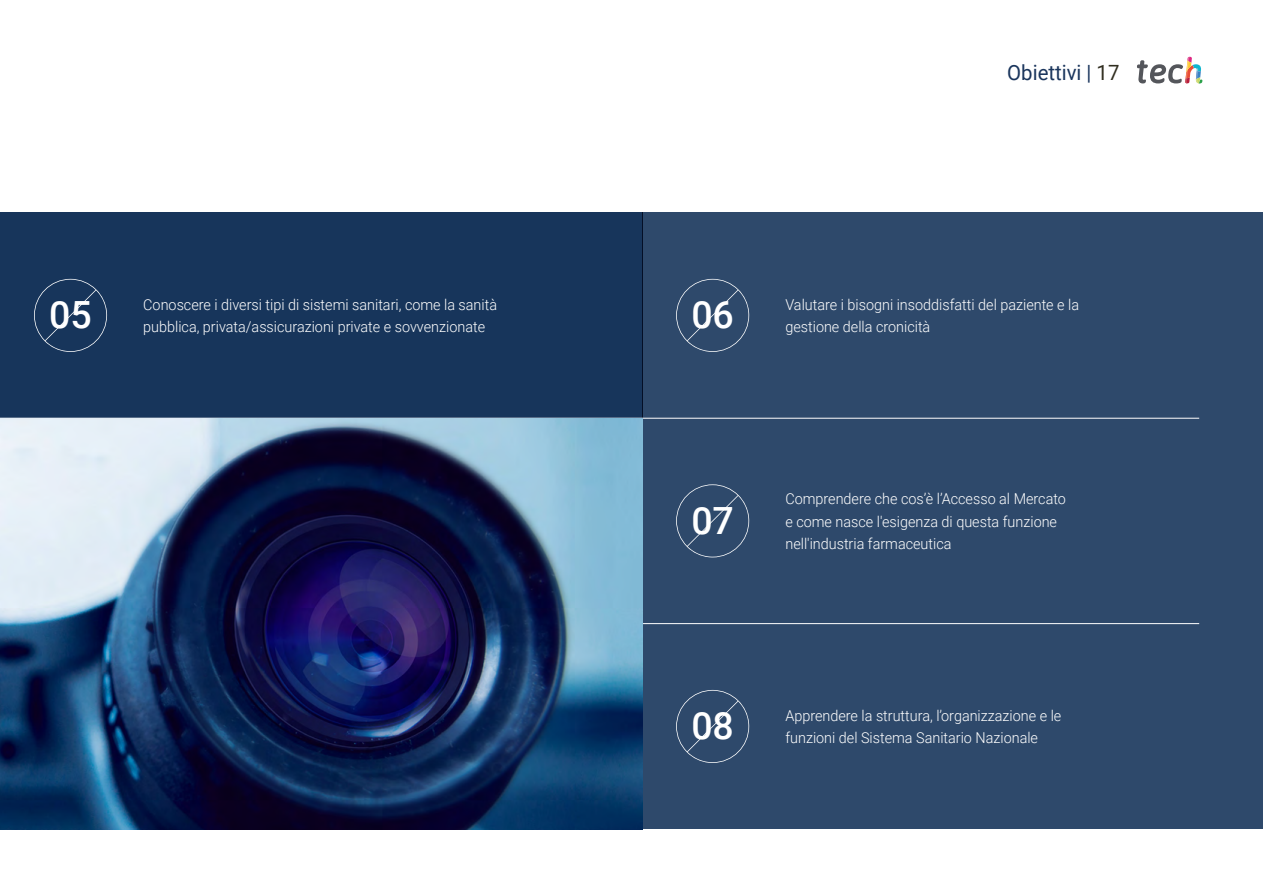
<style>
.page{position:relative;width:1263px;height:893px;background:#fff}
.page>*{position:absolute;margin:0;border:0;box-sizing:border-box;transform-origin:0 0}
.t1{font:500 37.5px "Roboto";color:#fff}
.t2{font:21px "Roboto";color:#1a355c}
.t3{font:300 15px/22.5px "Roboto";color:#fff;scale:.96 1}
.s1{color:#312e20}
</style>
<div class="page">
<svg style="left:1137px;top:57px;width:65px;height:27px"></svg>
<div style="left:0;top:213px;width:642px;height:616px;background:#17355b"></div>
<div style="left:642px;top:213px;width:621px;height:616px;background:#2e496b"></div>
<svg style="left:676px;top:279px;width:73px;height:73px"></svg>
<svg style="left:676px;top:484px;width:73px;height:73px"></svg>
<svg style="left:34px;top:279px;width:73px;height:73px"></svg>
<svg style="left:676px;top:690px;width:73px;height:73px"></svg>
<hr style="left:0;top:418px;width:1199px;height:1px;background:#fff">
<hr style="left:0;top:623px;width:1199px;height:1px;background:#fff">
<img style="left:0;top:418px;width:642px;height:411px">
<h2 class="t2" style="left:1007px;top:57px;width:114px">Obiettivi | <span class="s1">17</span></h2>
<h1 class="t1" style="left:49px;top:288px;width:44px">05</h1>
<p class="t3" style="left:143px;top:293px;width:370px">Conoscere i diversi tipi di sistemi sanitari, come la sanità pubblica, privata/assicurazioni private e sovvenzionate</p>
<h1 class="t1" style="left:691px;top:288px;width:44px">06</h1>
<p class="t3" style="left:785px;top:293px;width:307px">Valutare i bisogni insoddisfatti del paziente e la gestione della cronicità</p>
<h1 class="t1" style="left:691px;top:494px;width:44px">07</h1>
<p class="t3" style="left:785px;top:487px;width:294px">Comprendere che cos’è l’Accesso al Mercato e come nasce l'esigenza di questa funzione nell'industria farmaceutica</p>
<h1 class="t1" style="left:691px;top:699px;width:44px">08</h1>
<p class="t3" style="left:785px;top:704px;width:289px">Apprendere la struttura, l’organizzazione e le</p>
<p class="t3" style="left:785px;top:726px;width:265px">funzioni del Sistema Sanitario Nazionale</p>
</div>
